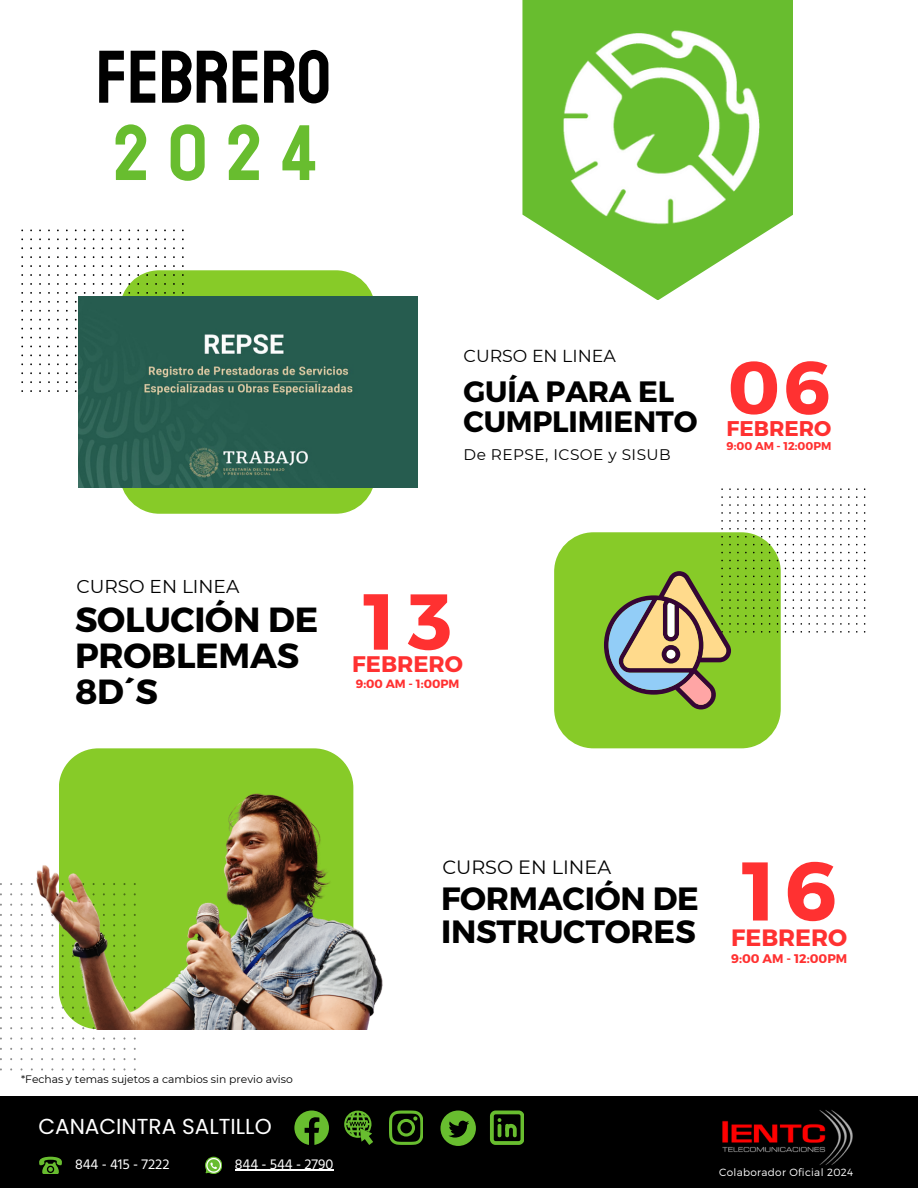
<style>
.page{position:relative;width:918px;height:1188px;background:#fff}
.page>*{position:absolute;margin:0;border:0;box-sizing:border-box;transform-origin:0 0}
.t1{font:700 82.95px "Montserrat";color:#ff3131}
.t2{font:700 79.05px "Montserrat";color:#ff3131}
.t3{font:78.6px "Staatliches";color:#68bd2f}
.t4{font:700 74.85px "Montserrat";color:#ff3131}
.t5{font:74.7px "Staatliches";color:#000}
.t6{font:700 34.95px "Montserrat";letter-spacing:-.005em;color:#000}
.t7{font:700 32.25px "Montserrat";letter-spacing:-.005em;color:#000}
.t8{font:700 29.4px "Montserrat";letter-spacing:-.005em;color:#000}
.t9{font:700 23.55px "Montserrat";color:#ff3131}
.t10{font:700 22.5px "Montserrat";color:#ff3131}
.t11{font:21.75px "Poppins";color:#fff}
.t12{font:700 21.3px "Montserrat";color:#ff3131}
.t13{font:19.2px "Montserrat";color:#000}
.t14{font:18.6px "Montserrat";color:#000}
.t15{font:17.4px "Montserrat";color:#000}
.t16{font:15.3px "Montserrat";letter-spacing:.03em;color:#000}
.t17{font:14.55px "Hind Siliguri";color:#fff}
.t18{font:700 12.45px "Montserrat";color:#ff3131}
.t19{font:700 12px "Montserrat";color:#ff3131}
.t20{font:700 11.25px "Montserrat";color:#ff3131}
.t21{font:10.8px "Montserrat";color:#000}
.t22{font:300 10.5px "Montserrat";letter-spacing:.03em;color:#fff}
</style>
<div class="page">
<svg style="left:522px;top:0;width:271px;height:300px;fill:#68bd2f"></svg>
<div style="left:120px;top:270px;width:255px;height:244px;background:#87cb28;border-radius:39px"></div>
<div style="left:554px;top:532px;width:227px;height:216px;background:#87cb28;border-radius:39px"></div>
<svg style="left:769px;top:623px;width:17px;height:2px"></svg>
<svg style="left:769px;top:615px;width:17px;height:2px"></svg>
<svg style="left:769px;top:607px;width:17px;height:2px"></svg>
<svg style="left:769px;top:599px;width:17px;height:2px"></svg>
<svg style="left:769px;top:591px;width:17px;height:2px"></svg>
<svg style="left:769px;top:583px;width:17px;height:2px"></svg>
<svg style="left:769px;top:536px;width:17px;height:2px"></svg>
<svg style="left:769px;top:528px;width:17px;height:2px"></svg>
<svg style="left:769px;top:520px;width:17px;height:2px"></svg>
<svg style="left:769px;top:512px;width:17px;height:2px"></svg>
<svg style="left:769px;top:504px;width:17px;height:2px"></svg>
<svg style="left:769px;top:496px;width:17px;height:2px"></svg>
<svg style="left:769px;top:488px;width:17px;height:2px"></svg>
<svg style="left:59px;top:748px;width:294px;height:43px;background:#8ece34"></svg>
<div style="left:0;top:1096px;width:918px;height:92px;background:#000"></div>
<img style="left:556px;top:17px;width:204px;height:223px">
<svg style="left:389px;top:1111px;width:34px;height:33px"></svg>
<svg style="left:294px;top:1111px;width:35px;height:33px"></svg>
<svg style="left:344px;top:1111px;width:29px;height:33px"></svg>
<svg style="left:440px;top:1111px;width:36px;height:35px"></svg>
<svg style="left:490px;top:1111px;width:34px;height:33px"></svg>
<img style="left:722px;top:1110px;width:131px;height:55px">
<svg style="left:205px;top:1157px;width:17px;height:17px"></svg>
<svg style="left:39px;top:1157px;width:23px;height:17px"></svg>
<svg style="left:604px;top:568px;width:127px;height:141px"></svg>
<img style="left:36px;top:791px;width:347px;height:238px">
<img style="left:79px;top:297px;width:338px;height:190px">
<hr style="left:235px;top:1169px;width:98px;height:2px;background:#fff">
<p class="t5" style="left:96px;top:32px;width:237px">FEBRERO</p>
<p class="t3" style="left:114px;top:105px;width:204px">2024</p>
<p class="t15" style="left:464px;top:345px;width:154px">CURSO EN LINEA</p>
<p class="t8" style="left:464px;top:373px;width:212px">GUÍA PARA EL</p>
<p class="t8" style="left:464px;top:403px;width:235px">CUMPLIMIENTO</p>
<p class="t16" style="left:464px;top:445px;width:209px">De REPSE, ICSOE y SISUB</p>
<p class="t4" style="left:728px;top:339px;width:104px">06</p>
<p class="t20" style="left:727px;top:439px;width:106px">9:00 AM - 12:00PM</p>
<p class="t12" style="left:727px;top:414px;width:106px">FEBRERO</p>
<p class="t14" style="left:76px;top:575px;width:164px">CURSO EN LINEA</p>
<p class="t6" style="left:75px;top:597px;width:245px">SOLUCIÓN DE</p>
<p class="t6" style="left:75px;top:633px;width:226px">PROBLEMAS</p>
<p class="t6" style="left:75px;top:668px;width:85px">8D´S</p>
<p class="t2" style="left:363px;top:570px;width:90px">13</p>
<p class="t10" style="left:352px;top:650px;width:112px">FEBRERO</p>
<p class="t19" style="left:356px;top:676px;width:105px">9:00 AM - 1:00PM</p>
<p class="t21" style="left:21px;top:1073px;width:273px">*Fechas y temas sujetos a cambios sin previo aviso</p>
<p class="t11" style="left:38px;top:1111px;width:235px">CANACINTRA SALTILLO</p>
<p class="t17" style="left:75px;top:1155px;width:96px">844 - 415 - 7222</p>
<p class="t17" style="left:235px;top:1155px;width:100px">844 - 544 - 2790</p>
<p class="t13" style="left:442px;top:855px;width:170px">CURSO EN LINEA</p>
<p class="t7" style="left:441px;top:878px;width:259px">FORMACIÓN DE</p>
<p class="t7" style="left:441px;top:911px;width:256px">INSTRUCTORES</p>
<p class="t1" style="left:742px;top:837px;width:97px">16</p>
<p class="t18" style="left:731px;top:950px;width:118px">9:00 AM - 12:00PM</p>
<p class="t9" style="left:731px;top:923px;width:118px">FEBRERO</p>
<p class="t22" style="left:719px;top:1165px;width:136px">Colaborador Oficial 2024</p>
</div>
